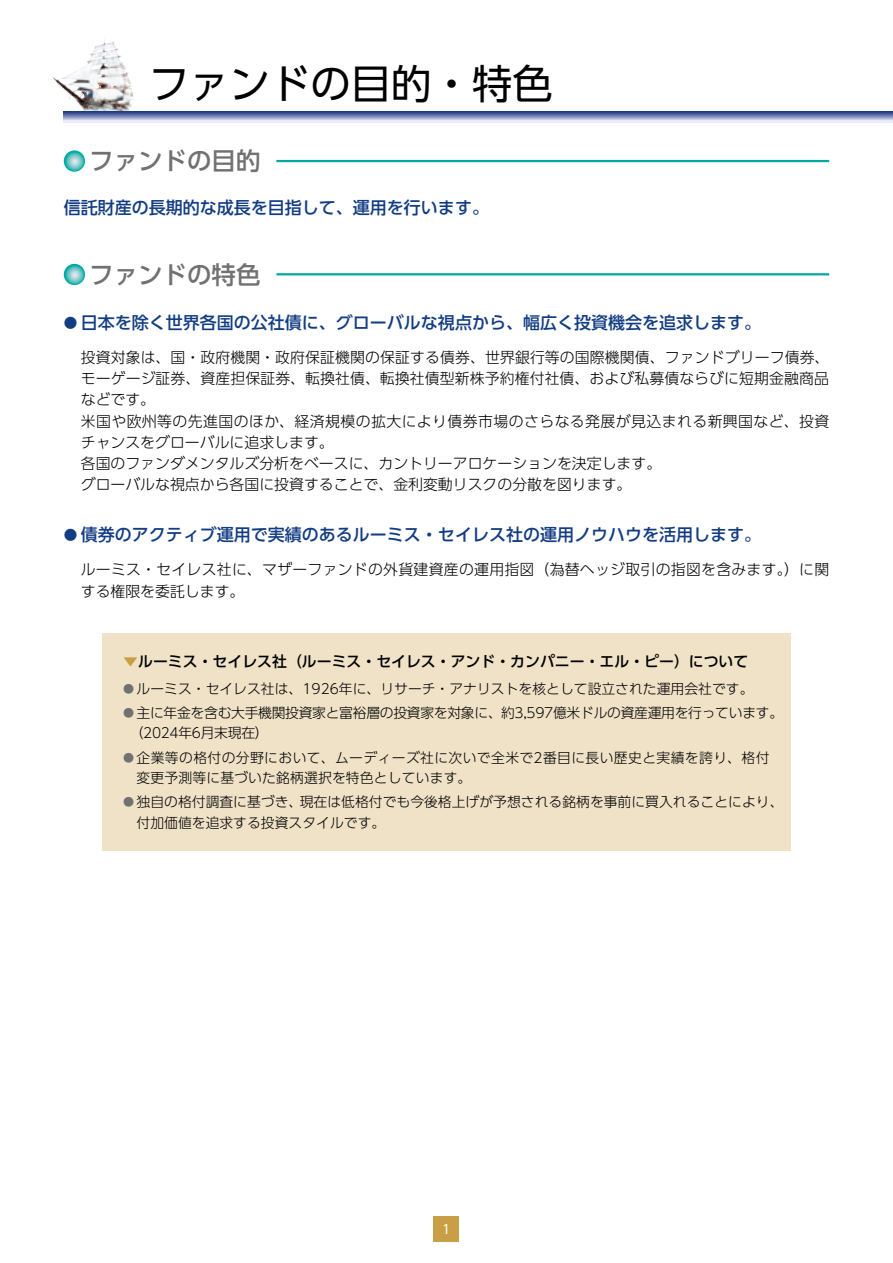
<style>
.page{position:relative;width:893px;height:1263px;background:#fff}
.page>*{position:absolute;margin:0;border:0;box-sizing:border-box;transform-origin:0 0}
.t1{font:40.35px "UD Shin Go Pro";color:#000}
.t2{font:500 24.45px "UD Shin Go Pro";color:#727171}
.t3{font:500 16.95px "UD Shin Go Pro";color:#133d83}
.t4{font:300 14.85px/21.3px "UD Shin Go Pro";letter-spacing:.005em;color:#000}
.t5{font:500 14.85px "UD Shin Go Pro";color:#000}
.t6{font:300 13.8px/20.2px "UD Shin Go Pro";color:#000}
.t7{font:300 13.8px/20.2px "UD Shin Go Pro";letter-spacing:.025em;color:#000}
.t8{font:300 13.8px/20.2px "UD Shin Go Pro";letter-spacing:-.02em;color:#000}
.t9{font:12.75px "UD Shin Go Pro";color:#fff}
.s1{font-size:13.65px}
.s2{color:#c99f45}
.s3{font-size:11.1px;color:#727171}
</style>
<div class="page">
<div style="left:434px;top:1216px;width:25px;height:26px;background:#c99f45"></div>
<img style="left:86px;top:43px;width:18px;height:22px">
<svg style="left:64px;top:112px;width:829px;height:10px;background:#8d99c1"></svg>
<svg style="left:64px;top:150px;width:21px;height:22px"></svg>
<hr style="left:276px;top:160px;width:553px;height:2px;background:#00a8a0">
<svg style="left:64px;top:264px;width:21px;height:21px"></svg>
<hr style="left:276px;top:273px;width:553px;height:2px;background:#00a8a0">
<div style="left:102px;top:633px;width:689px;height:217px;background:#efe2c7"></div>
<h1 class="t1" style="left:149px;top:51px;width:405px">ファンドの目的・特色</h1>
<h2 class="t2" style="left:89px;top:141px;width:173px">ファンドの目的</h2>
<p class="t3" style="left:64px;top:194px;width:427px">信託財産の長期的な成長を目指して、運用を行います。</p>
<h2 class="t2" style="left:89px;top:255px;width:173px">ファンドの特色</h2>
<p class="t3" style="left:64px;top:308px;width:699px"><span class="s1">●</span> 日本を除く世界各国の公社債に、グローバルな視点から、幅広く投資機会を追求します。</p>
<p class="t4" style="left:81px;top:346px;width:750px">投資対象は、国・政府機関・政府保証機関の保証する債券、世界銀行等の国際機関債、ファンドブリーフ債券、モーゲージ証券、資産担保証券、転換社債、転換社債型新株予約権付社債、および私募債ならびに短期金融商品などです。<br>米国や欧州等の先進国のほか、経済規模の拡大により債券市場のさらなる発展が見込まれる新興国など、投資チャンスをグローバルに追求します。<br>各国のファンダメンタルズ分析をベースに、カントリーアロケーションを決定します。<br>グローバルな視点から各国に投資することで、金利変動リスクの分散を図ります。</p>
<p class="t3" style="left:64px;top:521px;width:699px"><span class="s1">●</span> 債券のアクティブ運用で実績のあるルーミス・セイレス社の運用ノウハウを活用します。</p>
<p class="t4" style="left:81px;top:558px;width:750px">ルーミス・セイレス社に、マザーファンドの外貨建資産の運用指図（為替ヘッジ取引の指図を含みます。）に関する権限を委託します。</p>
<p class="t5" style="left:123px;top:649px;width:627px"><span class="s2">▼</span>ルーミス・セイレス社（ルーミス・セイレス・アンド・カンパニー・エル・ピー）について</p>
<p class="t6" style="left:123px;top:678px;width:632px"><span class="s3">●</span> ルーミス・セイレス社は、1926年に、リサーチ・アナリストを核として設立された運用会社です。</p>
<p class="t8" style="left:130px;top:702px;width:655px;text-indent:-6px"><span class="s3">●</span> 主に年金を含む大手機関投資家と富裕層の投資家を対象に、約3,597億米ドルの資産運用を行っています。（2024年6月末現在）</p>
<p class="t7" style="left:137px;top:747px;width:634px;text-indent:-13px"><span class="s3">●</span> 企業等の格付の分野において、ムーディーズ社に次いで全米で2番目に長い歴史と実績を誇り、格付変更予測等に基づいた銘柄選択を特色としています。</p>
<p class="t6" style="left:137px;top:791px;width:648px;text-indent:-13px"><span class="s3">●</span> 独自の格付調査に基づき、現在は低格付でも今後格上げが予想される銘柄を事前に買入れることにより、付加価値を追求する投資スタイルです。</p>
<p class="t9" style="left:442px;top:1219px;width:10px">1</p>
</div>
